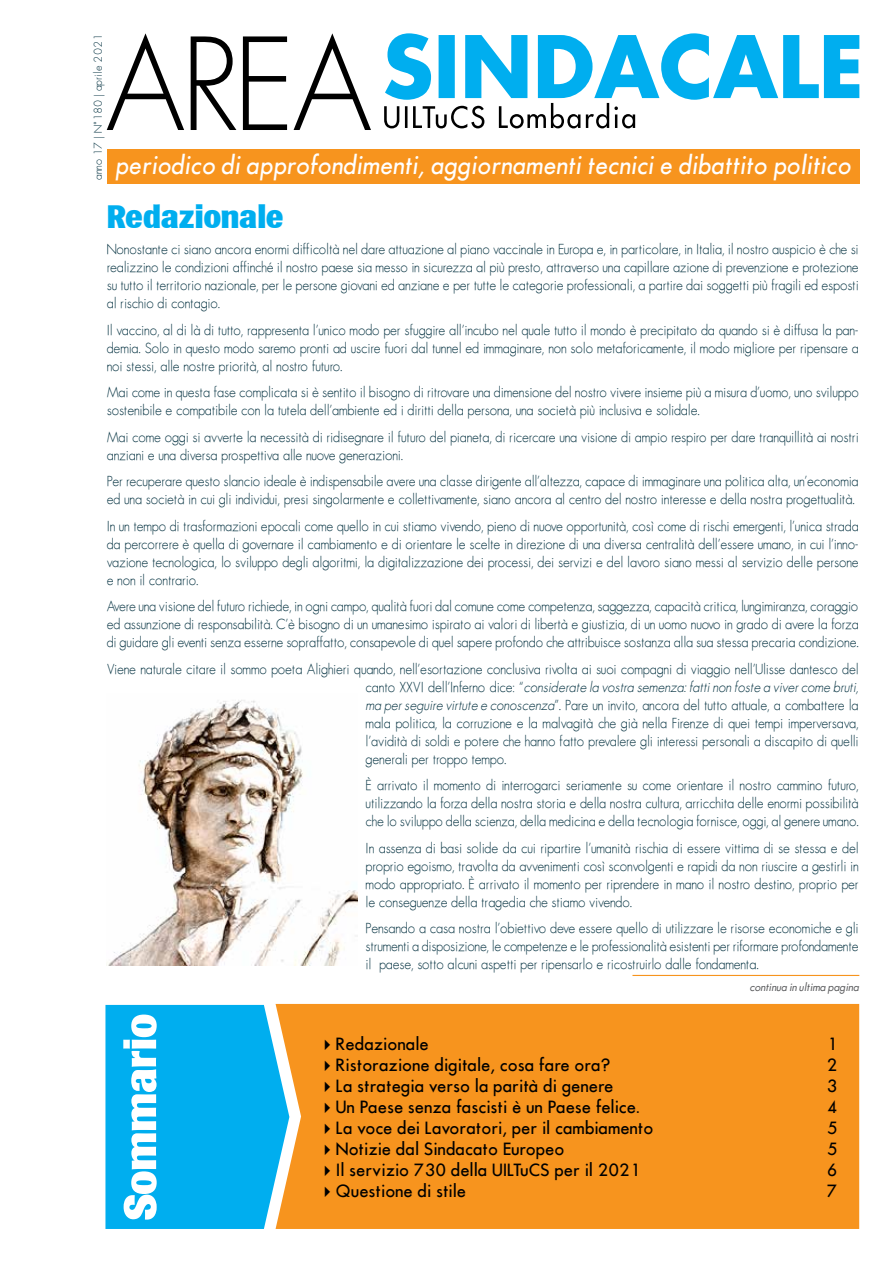
<style>
.page{position:relative;width:893px;height:1263px;background:#fff}
.page>*{position:absolute;margin:0;border:0;box-sizing:border-box;transform-origin:0 0}
.t1{font:800 33px "Brown";color:#00aeef}
.t2{font:24px "Futura ICG Oblique";letter-spacing:.01em;color:#fff;scale:.96 1}
.t3{font:16.5px "Futura ICG";color:#000}
.t4{font:13.5px/18px "Futura ICG Light";letter-spacing:-.01em;color:#063342;text-align:justify;scale:.96 1}
.t5{font:10.5px "Futura ICG Light";letter-spacing:.01em;color:#063342}
.t6{font:italic 10.5px "Futura ICG Book";letter-spacing:-.005em;color:#58595b}
.s1{font-style:italic}
</style>
<div class="page">
<div style="left:276px;top:1004px;width:583px;height:225px;background:#f7941e"></div>
<svg style="left:105px;top:1005px;width:184px;height:224px;background:#28b9ed"></svg>
<div style="left:107px;top:149px;width:752px;height:34px;background:#f7941e"></div>
<svg style="left:384px;top:33px;width:475px;height:95px"></svg>
<svg style="left:107px;top:33px;width:77px;height:97px"></svg>
<svg style="left:191px;top:36px;width:45px;height:94px"></svg>
<svg style="left:243px;top:36px;width:44px;height:94px"></svg>
<svg style="left:294px;top:33px;width:77px;height:97px"></svg>
<hr style="left:632px;top:975px;width:227px;height:1px;background:#f7941e">
<img style="left:106px;top:700px;width:251px;height:265px">
<svg style="left:325px;top:1039px;width:5px;height:10px"></svg>
<svg style="left:325px;top:1060px;width:5px;height:10px"></svg>
<svg style="left:325px;top:1081px;width:5px;height:10px"></svg>
<svg style="left:325px;top:1102px;width:5px;height:10px"></svg>
<svg style="left:325px;top:1123px;width:5px;height:10px"></svg>
<svg style="left:325px;top:1144px;width:5px;height:10px"></svg>
<svg style="left:325px;top:1165px;width:5px;height:10px"></svg>
<svg style="left:325px;top:1186px;width:5px;height:10px"></svg>
<p class="t5" style="left:91px;top:180px;width:148px;rotate:-90deg">anno 17 | N°180 | aprile 2021</p>
<h2 class="t2" style="left:115px;top:149px;width:768px">periodico di approfondimenti, aggiornamenti tecnici e dibattito politico</h2>
<h1 class="t1" style="left:107px;top:198px;width:178px">Redazionale</h1>
<p class="t4" style="left:107px;top:240px;width:785px">Nonostante ci siano ancora enormi difficoltà nel dare attuazione al piano vaccinale in Europa e, in particolare, in Italia, il nostro auspicio è che si realizzino le condizioni affinché il nostro paese sia messo in sicurezza al più presto, attraverso una capillare azione di prevenzione e protezione su tutto il territorio nazionale, per le persone giovani ed anziane e per tutte le categorie professionali, a partire dai soggetti più fragili ed esposti al rischio di contagio.</p>
<p class="t4" style="left:107px;top:321px;width:785px">Il vaccino, al di là di tutto, rappresenta l’unico modo per sfuggire all’incubo nel quale tutto il mondo è precipitato da quando si è diffusa la pan&shy;demia. Solo in questo modo saremo pronti ad uscire fuori dal tunnel ed immaginare, non solo metaforicamente, il modo migliore per ripensare a noi stessi, alle nostre priorità, al nostro futuro.</p>
<p class="t4" style="left:107px;top:383px;width:785px">Mai come in questa fase complicata si è sentito il bisogno di ritrovare una dimensione del nostro vivere insieme più a misura d’uomo, uno sviluppo sostenibile e compatibile con la tutela dell’ambiente ed i diritti della persona, una società più inclusiva e solidale.</p>
<p class="t4" style="left:107px;top:428px;width:785px">Mai come oggi si avverte la necessità di ridisegnare il futuro del pianeta, di ricercare una visione di ampio respiro per dare tranquillità ai nostri anziani e una diversa prospettiva alle nuove generazioni.</p>
<p class="t4" style="left:107px;top:472px;width:785px">Per recuperare questo slancio ideale è indispensabile avere una classe dirigente all’altezza, capace di immaginare una politica alta, un’economia ed una società in cui gli individui, presi singolarmente e collettivamente, siano ancora al centro del nostro interesse e della nostra progettualità.</p>
<p class="t4" style="left:107px;top:517px;width:785px">In un tempo di trasformazioni epocali come quello in cui stiamo vivendo, pieno di nuove opportunità, così come di rischi emergenti, l’unica strada da percorrere è quella di governare il cambiamento e di orientare le scelte in direzione di una diversa centralità dell’essere umano, in cui l’inno&shy;vazione tecnologica, lo sviluppo degli algoritmi, la digitalizzazione dei processi, dei servizi e del lavoro siano messi al servizio delle persone e non il contrario.</p>
<p class="t4" style="left:107px;top:597px;width:785px">Avere una visione del futuro richiede, in ogni campo, qualità fuori dal comune come competenza, saggezza, capacità critica, lungimiranza, coraggio ed assunzione di responsabilità. C’è bisogno di un umanesimo ispirato ai valori di libertà e giustizia, di un uomo nuovo in grado di avere la forza di guidare gli eventi senza esserne sopraffatto, consapevole di quel sapere profondo che attribuisce sostanza alla sua stessa precaria condizione.</p>
<p class="t4" style="left:366px;top:660px;width:515px;text-indent:-259px">Viene naturale citare il sommo poeta Alighieri quando, nell’esortazione conclusiva rivolta ai suoi compagni di viaggio nell’Ulisse dantesco del canto XXVI dell’Inferno dice: “<span class="s1">considerate la vostra semenza: fatti non foste a viver come bruti, ma per seguire virtute e conoscenza</span>”. Pare un invito, ancora del tutto attuale, a combattere la mala politica, la corruzione e la malvagità che già nella Firenze di quei tempi imperversava, l’avidità di soldi e potere che hanno fatto prevalere gli interessi personali a discapito di quelli generali per troppo tempo.</p>
<p class="t4" style="left:366px;top:776px;width:515px">È arrivato il momento di interrogarci seriamente su come orientare il nostro cammino futuro, utilizzando la forza della nostra storia e della nostra cultura, arricchita delle enormi possibilità che lo sviluppo della scienza, della medicina e della tecnologia fornisce, oggi, al genere umano.</p>
<p class="t4" style="left:366px;top:839px;width:515px">In assenza di basi solide da cui ripartire l’umanità rischia di essere vittima di se stessa e del proprio egoismo, travolta da avvenimenti così sconvolgenti e rapidi da non riuscire a gestirli in modo appropriato. È arrivato il momento per riprendere in mano il nostro destino, proprio per le conseguenze della tragedia che stiamo vivendo.</p>
<p class="t4" style="left:366px;top:919px;width:515px">Pensando a casa nostra l’obiettivo deve essere quello di utilizzare le risorse economiche e gli strumenti a disposizione, le competenze e le professionalità esistenti per riformare profondamente il paese, sotto alcuni aspetti per ripensarlo e ricostruirlo dalle fondamenta.</p>
<p class="t6" style="left:749px;top:980px;width:111px">continua in ultima pagina</p>
<p class="t3" style="left:336px;top:1033px;width:94px">Redazionale</p>
<p class="t3" style="left:827px;top:1033px;width:12px">1</p>
<p class="t3" style="left:336px;top:1054px;width:276px">Ristorazione digitale, cosa fare ora?</p>
<p class="t3" style="left:827px;top:1054px;width:12px">2</p>
<p class="t3" style="left:336px;top:1075px;width:279px">La strategia verso la parità di genere</p>
<p class="t3" style="left:827px;top:1075px;width:12px">3</p>
<p class="t3" style="left:336px;top:1096px;width:305px">Un Paese senza fascisti è un Paese felice.</p>
<p class="t3" style="left:827px;top:1096px;width:12px">4</p>
<p class="t3" style="left:336px;top:1117px;width:319px">La voce dei Lavoratori, per il cambiamento</p>
<p class="t3" style="left:827px;top:1117px;width:12px">5</p>
<p class="t3" style="left:336px;top:1138px;width:230px">Notizie dal Sindacato Europeo</p>
<p class="t3" style="left:827px;top:1138px;width:12px">5</p>
<p class="t3" style="left:336px;top:1159px;width:306px">Il servizio 730 della UILTuCS per il 2021</p>
<p class="t3" style="left:827px;top:1159px;width:12px">6</p>
<p class="t3" style="left:336px;top:1180px;width:132px">Questione di stile</p>
<p class="t3" style="left:827px;top:1180px;width:12px">7</p>
</div>
